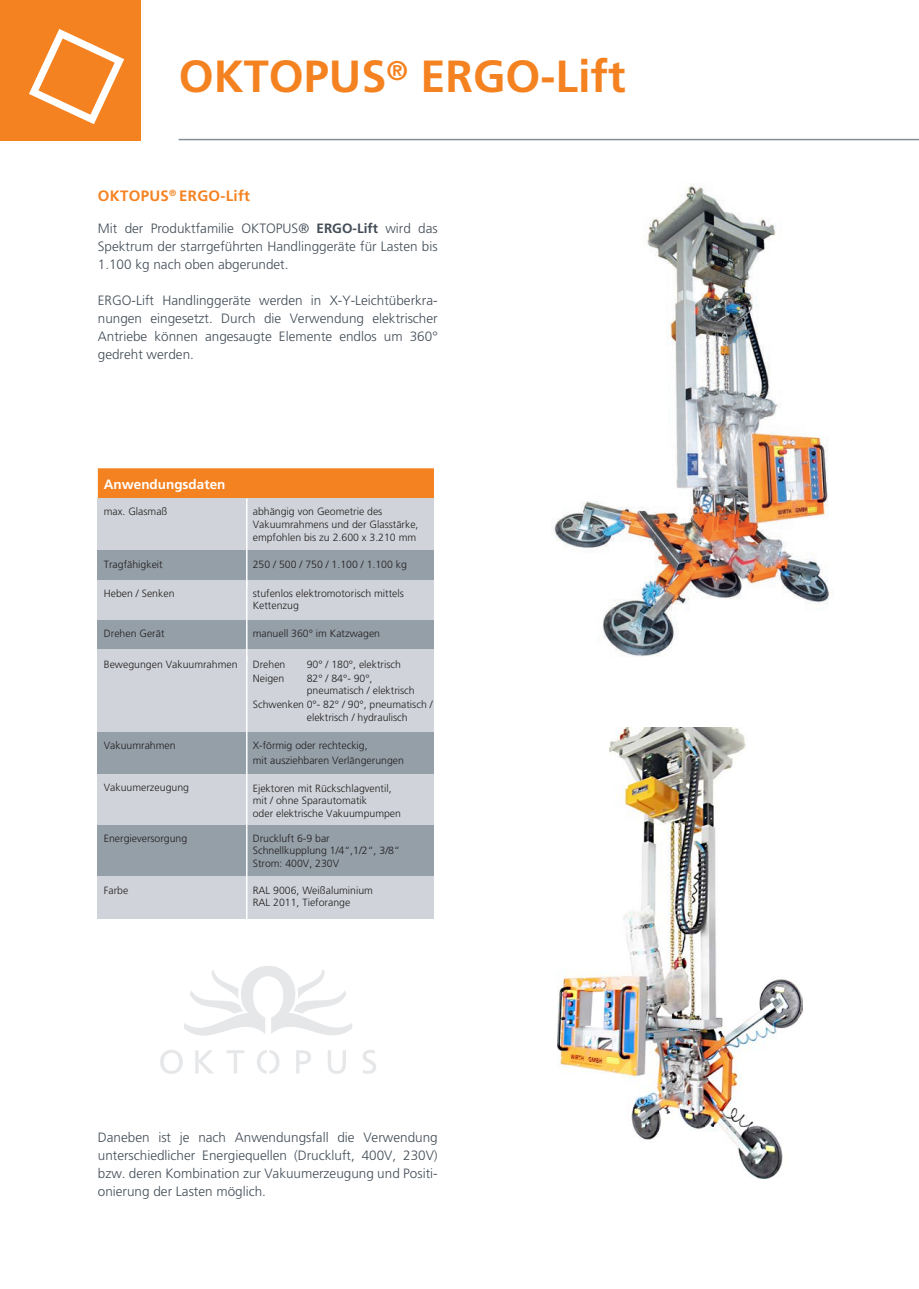
<style>
.page{position:relative;width:919px;height:1289px;background:#fff}
.page>*{position:absolute;margin:0;border:0;box-sizing:border-box;transform-origin:0 0}
.t1{font:700 45px "Frutiger LT Std";color:#f58220}
.t2{font:700 15px "Frutiger LT Std";letter-spacing:.02em;color:#f58220}
.t3{font:300 13.5px/18px "Frutiger LT Std";color:#434d57;text-align:justify}
.t4{font:700 13.5px "Frutiger LT Std";color:#fff}
.t5{font:300 10.5px/12.6px "Frutiger LT Std";color:#231f20}
.s1{font-weight:700}
</style>
<div class="page">
<img style="left:557px;top:728px;width:245px;height:450px">
<img style="left:551px;top:186px;width:279px;height:471px">
<div style="left:98px;top:468px;width:336px;height:30px;background:#f58220"></div>
<div style="left:98px;top:499px;width:336px;height:51px;background:#d0d4da"></div>
<div style="left:98px;top:550px;width:336px;height:30px;background:#949fa8"></div>
<div style="left:98px;top:580px;width:336px;height:39px;background:#d0d4da"></div>
<div style="left:98px;top:620px;width:336px;height:29px;background:#949fa8"></div>
<div style="left:98px;top:732px;width:336px;height:42px;background:#949fa8"></div>
<div style="left:98px;top:774px;width:336px;height:51px;background:#d0d4da"></div>
<div style="left:98px;top:825px;width:336px;height:51px;background:#949fa8"></div>
<div style="left:98px;top:649px;width:336px;height:83px;background:#d0d4da"></div>
<div style="left:98px;top:876px;width:336px;height:42px;background:#d0d4da"></div>
<hr style="left:246px;top:544px;width:1px;height:42px;background:#fff">
<hr style="left:246px;top:498px;width:1px;height:46px;background:#fff">
<hr style="left:246px;top:580px;width:1px;height:39px;background:#fff">
<hr style="left:246px;top:619px;width:1px;height:43px;background:#fff">
<hr style="left:246px;top:656px;width:1px;height:80px;background:#fff">
<hr style="left:246px;top:736px;width:1px;height:41px;background:#fff">
<hr style="left:246px;top:777px;width:1px;height:50px;background:#fff">
<hr style="left:246px;top:827px;width:1px;height:51px;background:#fff">
<hr style="left:246px;top:878px;width:1px;height:45px;background:#fff">
<div style="left:0;top:0;width:140px;height:140px;background:#f58220"></div>
<svg style="left:29px;top:29px;width:95px;height:95px"></svg>
<hr style="left:179px;top:139px;width:739px;height:1px;background:#838e98">
<svg style="left:363px;top:1050px;width:13px;height:23px"></svg>
<svg style="left:160px;top:966px;width:192px;height:107px"></svg>
<h1 class="t1" style="left:179px;top:49px;width:448px">OKTOPUS<sup>®</sup> ERGO-Lift</h1>
<h2 class="t2" style="left:98px;top:187px;width:154px">OKTOPUS<sup>®</sup> ERGO-Lift</h2>
<p class="t3" style="left:98px;top:220px;width:341px">Mit der Produktfamilie OKTOPUS® <span class="s1">ERGO-Lift</span> wird das Spektrum der starrgeführten Handlinggeräte für Lasten bis 1.100 kg nach oben abgerundet.</p>
<p class="t3" style="left:98px;top:292px;width:341px">ERGO-Lift Handlinggeräte werden in X-Y-Leichtüberkra&shy;nungen eingesetzt. Durch die Verwendung elektrischer Antriebe können angesaugte Elemente endlos um 360° gedreht werden.</p>
<p class="t4" style="left:104px;top:476px;width:123px">Anwendungsdaten</p>
<p class="t5" style="left:104px;top:505px;width:65px">max. Glasmaß</p>
<p class="t5" style="left:253px;top:505px;width:167px">abhängig von Geometrie des<br>Vakuumrahmens und der Glasstärke, empfohlen bis zu 2.600 x 3.210 mm</p>
<p class="t5" style="left:104px;top:557px;width:60px">Tragfähigkeit</p>
<p class="t5" style="left:253px;top:557px;width:156px">250 / 500 / 750 / 1.100 / 1.100 kg</p>
<p class="t5" style="left:104px;top:587px;width:72px">Heben / Senken</p>
<p class="t5" style="left:104px;top:627px;width:62px">Drehen Gerät</p>
<p class="t5" style="left:104px;top:657px;width:135px">Bewegungen Vakuumrahmen</p>
<p class="t5" style="left:253px;top:657px;width:34px">Drehen</p>
<p class="t5" style="left:307px;top:657px;width:96px">90° / 180°, elektrisch</p>
<p class="t5" style="left:253px;top:672px;width:33px">Neigen</p>
<p class="t5" style="left:307px;top:672px;width:109px">82° / 84°- 90°, pneumatisch / elektrisch</p>
<p class="t5" style="left:307px;top:698px;width:128px;text-indent:-54px">Schwenken 0°- 82° / 90°, pneumatisch / elektrisch / hydraulisch</p>
<p class="t5" style="left:104px;top:739px;width:73px">Vakuumrahmen</p>
<p class="t5" style="left:253px;top:739px;width:153px;line-height:14.1px">X-förmig oder rechteckig,<br>mit ausziehbaren Verlängerungen</p>
<p class="t5" style="left:104px;top:781px;width:87px">Vakuumerzeugung</p>
<p class="t5" style="left:253px;top:782px;width:150px">Ejektoren mit Rückschlagventil, mit / ohne Sparautomatik<br>oder elektrische Vakuumpumpen</p>
<p class="t5" style="left:104px;top:831px;width:85px">Energieversorgung</p>
<p class="t5" style="left:253px;top:831px;width:149px">Druckluft 6-9 bar<br>Schnellkupplung 1/4“,1/2“, 3/8“<br>Strom: 400V, 230V</p>
<p class="t5" style="left:104px;top:883px;width:26px">Farbe</p>
<p class="t5" style="left:253px;top:883px;width:122px">RAL 9006, Weißaluminium<br>RAL 2011, Tieforange</p>
<p class="t5" style="left:253px;top:587px;width:153px">stufenlos elektromotorisch mittels<br>Kettenzug</p>
<p class="t5" style="left:253px;top:627px;width:129px">manuell 360° im Katzwagen</p>
<p class="t3" style="left:98px;top:1128px;width:341px">Daneben ist je nach Anwendungsfall die Verwendung unterschiedlicher Energiequellen (Druckluft, 400V, 230V) bzw. deren Kombination zur Vakuumerzeugung und Positi&shy;onierung der Lasten möglich.</p>
</div>
